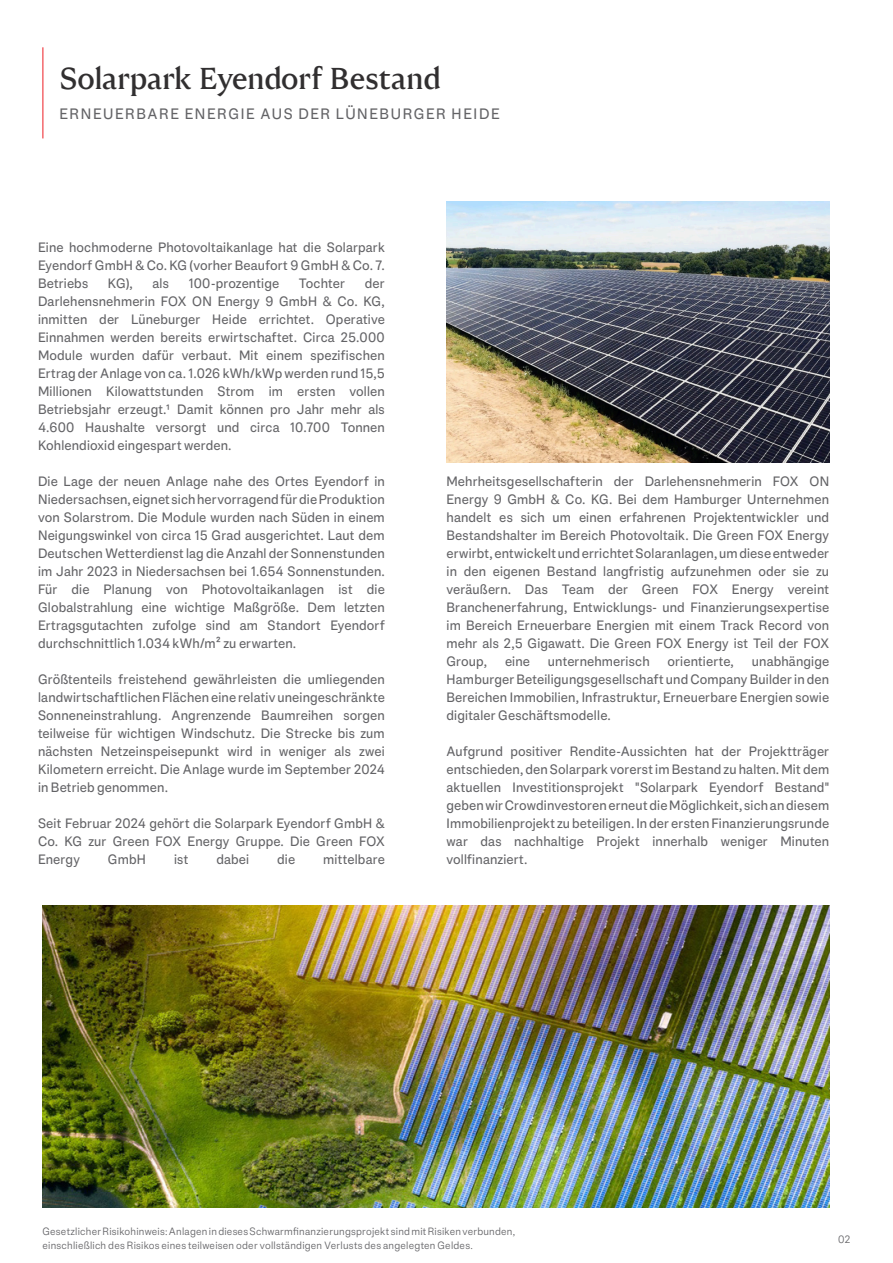
<style>
.page{position:relative;width:893px;height:1263px;background:#fff}
.page>*{position:absolute;margin:0;border:0;box-sizing:border-box;transform-origin:0 0}
.EV_Head1_20_26_left{font:700 30px "Engel Voelkers Head";letter-spacing:-.01em;color:#312f30}
.EV_Top-_Subline_10_15_left{font:15px "Engel Voelkers Text";letter-spacing:.11em;color:#636366}
.EV_Copy_text_9_13_5_aligned-to-grid{font:13.5px/18px "Engel Voelkers Text";letter-spacing:.01em;color:#636366;text-align:justify}
.t1{font:300 10.5px/14.7px "Engel Voelkers Text";letter-spacing:.02em;color:#636366}
</style>
<div class="page">
<img style="left:446px;top:202px;width:383px;height:260px">
<img style="left:43px;top:906px;width:786px;height:302px">
<hr style="left:43px;top:47px;width:1px;height:91px;background:#ee1d23">
<p class="EV_Head1_20_26_left" style="left:60px;top:59px;width:383px">Solarpark Eyendorf Bestand</p>
<p class="EV_Top-_Subline_10_15_left" style="left:60px;top:104px;width:442px">ERNEUERBARE ENERGIE AUS DER LÜNEBURGER HEIDE</p>
<p class="EV_Copy_text_9_13_5_aligned-to-grid" style="left:38px;top:238px;width:348px">Eine hochmoderne Photovoltaikanlage hat die Solarpark Eyendorf GmbH &amp; Co. KG (vorher Beaufort 9 GmbH &amp; Co. 7.<br>Betriebs</p>
<p class="EV_Copy_text_9_13_5_aligned-to-grid" style="left:38px;top:274px;width:348px;text-indent:327px">der Darlehensnehmerin FOX ON Energy 9 GmbH &amp; Co. KG, inmitten der Lüneburger Heide errichtet. Operative Einnahmen werden bereits erwirtschaftet. Circa 25.000<br>Module wurden dafür verbaut. Mit einem spezifischen Ertrag der Anlage von ca. 1.026 kWh/kWp werden rund 15,5<br>Millionen Kilowattstunden Strom im ersten vollen Betriebsjahr erzeugt.1 Damit können pro Jahr mehr als 4.600 Haushalte versorgt und circa 10.700 Tonnen Kohlendioxid eingespart werden.</p>
<p class="EV_Copy_text_9_13_5_aligned-to-grid" style="left:38px;top:472px;width:348px">Die Lage der neuen Anlage nahe des Ortes Eyendorf in Niedersachsen, eignet sich hervorragend für die Produktion von Solarstrom. Die Module wurden nach Süden in einem Neigungswinkel von circa 15 Grad ausgerichtet. Laut dem Deutschen Wetterdienst lag die Anzahl der Sonnenstunden im Jahr 2023 in Niedersachsen bei 1.654 Sonnenstunden.<br>Für die Planung von Photovoltaikanlagen ist die Globalstrahlung eine wichtige Maßgröße. Dem letzten Ertragsgutachten zufolge sind am Standort Eyendorf durchschnittlich 1.034 kWh/m² zu erwarten.</p>
<p class="EV_Copy_text_9_13_5_aligned-to-grid" style="left:38px;top:670px;width:348px">Größtenteils freistehend gewährleisten die umliegenden landwirtschaftlichen Flächen eine relativ uneingeschränkte Sonneneinstrahlung. Angrenzende Baumreihen sorgen teilweise für wichtigen Windschutz. Die Strecke bis zum nächsten Netzeinspeisepunkt wird in weniger als zwei Kilometern erreicht. Die Anlage wurde im September 2024 in Betrieb genommen.</p>
<p class="EV_Copy_text_9_13_5_aligned-to-grid" style="left:38px;top:814px;width:348px">Seit Februar 2024 gehört die Solarpark Eyendorf GmbH &amp; Co. KG zur Green FOX Energy Gruppe. Die Green FOX Energy</p>
<p class="EV_Copy_text_9_13_5_aligned-to-grid" style="left:108px;top:274px;width:26px">KG),</p>
<p class="EV_Copy_text_9_13_5_aligned-to-grid" style="left:153px;top:274px;width:18px">als</p>
<p class="EV_Copy_text_9_13_5_aligned-to-grid" style="left:189px;top:274px;width:92px">100-prozentige</p>
<p class="EV_Copy_text_9_13_5_aligned-to-grid" style="left:299px;top:274px;width:48px">Tochter</p>
<p class="EV_Copy_text_9_13_5_aligned-to-grid" style="left:108px;top:850px;width:40px">GmbH</p>
<p class="EV_Copy_text_9_13_5_aligned-to-grid" style="left:174px;top:850px;width:16px">ist</p>
<p class="EV_Copy_text_9_13_5_aligned-to-grid" style="left:216px;top:850px;width:34px">dabei</p>
<p class="EV_Copy_text_9_13_5_aligned-to-grid" style="left:277px;top:850px;width:19px">die</p>
<p class="EV_Copy_text_9_13_5_aligned-to-grid" style="left:323px;top:850px;width:63px">mittelbare</p>
<p class="EV_Copy_text_9_13_5_aligned-to-grid" style="left:446px;top:472px;width:384px">Mehrheitsgesellschafterin der Darlehensnehmerin FOX ON Energy 9 GmbH &amp; Co. KG. Bei dem Hamburger Unternehmen handelt es sich um einen erfahrenen Projektentwickler und Bestandshalter im Bereich Photovoltaik. Die Green FOX Energy erwirbt, entwickelt und errichtet Solaranlagen, um diese entweder in den eigenen Bestand langfristig aufzunehmen oder sie zu veräußern. Das Team der Green FOX Energy vereint Branchenerfahrung, Entwicklungs- und Finanzierungsexpertise im Bereich Erneuerbare Energien mit einem Track Record von mehr als 2,5 Gigawatt. Die Green FOX Energy ist Teil der FOX Group,</p>
<p class="EV_Copy_text_9_13_5_aligned-to-grid" style="left:446px;top:652px;width:384px;text-indent:305px">unabhängige Hamburger Beteiligungsgesellschaft und Company Builder in den Bereichen Immobilien, Infrastruktur, Erneuerbare Energien sowie digitaler Geschäftsmodelle.</p>
<p class="EV_Copy_text_9_13_5_aligned-to-grid" style="left:446px;top:742px;width:384px">Aufgrund positiver Rendite-Aussichten hat der Projektträger entschieden, den Solarpark vorerst im Bestand zu halten. Mit dem aktuellen Investitionsprojekt "Solarpark Eyendorf Bestand" geben wir Crowdinvestoren erneut die Möglichkeit, sich an diesem Immobilienprojekt zu beteiligen. In der ersten Finanzierungsrunde war das nachhaltige Projekt innerhalb weniger Minuten vollfinanziert.</p>
<p class="EV_Copy_text_9_13_5_aligned-to-grid" style="left:505px;top:652px;width:26px">eine</p>
<p class="EV_Copy_text_9_13_5_aligned-to-grid" style="left:548px;top:652px;width:103px">unternehmerisch</p>
<p class="EV_Copy_text_9_13_5_aligned-to-grid" style="left:668px;top:652px;width:68px">orientierte,</p>
<p class="t1" style="left:43px;top:1223px;width:474px">Gesetzlicher Risikohinweis: Anlagen in dieses Schwarmfinanzierungsprojekt sind mit Risiken verbunden, einschließlich des Risikos eines teilweisen oder vollständigen Verlusts des angelegten Geldes.</p>
<p class="t1" style="left:838px;top:1232px;width:14px">02</p>
</div>
